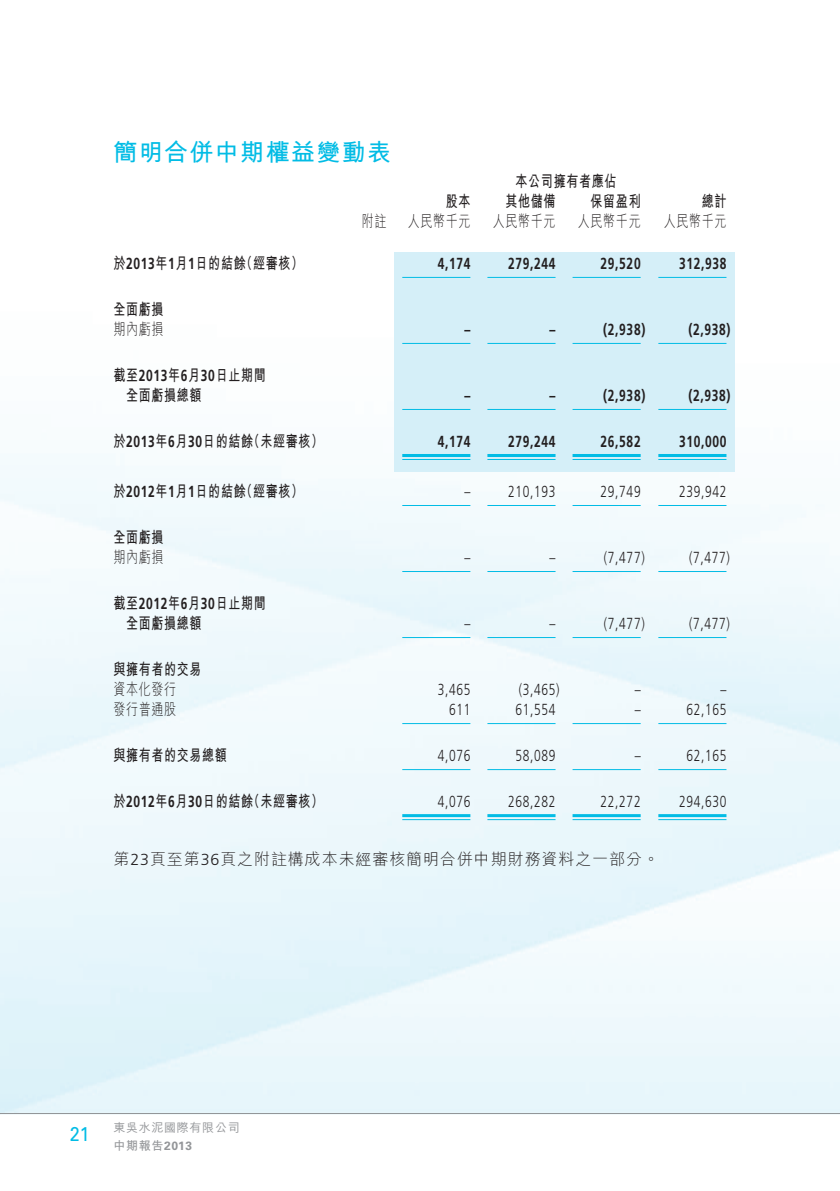
<style>
.page{position:relative;width:840px;height:1191px;background:#fff}
.page>*{position:absolute;margin:0;border:0;box-sizing:border-box;transform-origin:0 0}
.t1{font:700 24px "M Hei HK";letter-spacing:.055em;color:#02bce5}
.t2{font:20px "Univers LT Std";color:#02bce5;scale:.9 1}
.t3{font:700 16px "M Hei HK";letter-spacing:.055em;color:#231f20;scale:.75 1}
.t4{font:300 16px "Frutiger LT Std";letter-spacing:.055em;color:#231f20;scale:.75 1}
.t5{font:700 16px "Frutiger LT Std";letter-spacing:.055em;color:#231f20;scale:.75 1}
.t6{font:300 16px "M Hei HK";letter-spacing:.055em;color:#231f20;scale:.75 1}
.t7{font:300 16px "M Hei HK";letter-spacing:.055em;color:#231f20}
.t8{font:500 12px "M Hei HK";letter-spacing:.055em;color:#939598}
.t9{font:700 12px "M Hei HK";color:#939598}
.s1{font-family:"Frutiger LT Std"}
.s2{font-family:"Univers LT Std"}
</style>
<div class="page">
<img style="left:0;top:252px;width:840px;height:861px">
<hr style="left:0;top:1113px;width:839px;height:1px;background:#939598">
<div style="left:394px;top:252px;width:340px;height:219px;background:#d5eff8"></div>
<hr style="left:402px;top:277px;width:68px;height:1px;background:#02bce5">
<hr style="left:487px;top:277px;width:68px;height:1px;background:#02bce5">
<hr style="left:572px;top:277px;width:68px;height:1px;background:#02bce5">
<hr style="left:658px;top:277px;width:68px;height:1px;background:#02bce5">
<hr style="left:402px;top:343px;width:68px;height:1px;background:#02bce5">
<hr style="left:487px;top:343px;width:68px;height:1px;background:#02bce5">
<hr style="left:572px;top:343px;width:68px;height:1px;background:#02bce5">
<hr style="left:658px;top:343px;width:68px;height:1px;background:#02bce5">
<hr style="left:402px;top:409px;width:68px;height:1px;background:#02bce5">
<hr style="left:487px;top:409px;width:68px;height:1px;background:#02bce5">
<hr style="left:572px;top:409px;width:68px;height:1px;background:#02bce5">
<hr style="left:658px;top:409px;width:68px;height:1px;background:#02bce5">
<hr style="left:402px;top:454px;width:68px;height:3px;background:#02bce5">
<hr style="left:402px;top:459px;width:68px;height:1px;background:#02bce5">
<hr style="left:487px;top:454px;width:68px;height:3px;background:#02bce5">
<hr style="left:487px;top:459px;width:68px;height:1px;background:#02bce5">
<hr style="left:572px;top:454px;width:68px;height:3px;background:#02bce5">
<hr style="left:572px;top:459px;width:68px;height:1px;background:#02bce5">
<hr style="left:658px;top:454px;width:68px;height:3px;background:#02bce5">
<hr style="left:658px;top:459px;width:68px;height:1px;background:#02bce5">
<hr style="left:402px;top:505px;width:68px;height:1px;background:#02bce5">
<hr style="left:487px;top:505px;width:68px;height:1px;background:#02bce5">
<hr style="left:572px;top:505px;width:68px;height:1px;background:#02bce5">
<hr style="left:658px;top:505px;width:68px;height:1px;background:#02bce5">
<hr style="left:402px;top:571px;width:68px;height:1px;background:#02bce5">
<hr style="left:487px;top:571px;width:68px;height:1px;background:#02bce5">
<hr style="left:572px;top:571px;width:68px;height:1px;background:#02bce5">
<hr style="left:658px;top:571px;width:68px;height:1px;background:#02bce5">
<hr style="left:402px;top:637px;width:68px;height:1px;background:#02bce5">
<hr style="left:487px;top:637px;width:68px;height:1px;background:#02bce5">
<hr style="left:572px;top:637px;width:68px;height:1px;background:#02bce5">
<hr style="left:658px;top:637px;width:68px;height:1px;background:#02bce5">
<hr style="left:402px;top:723px;width:68px;height:1px;background:#02bce5">
<hr style="left:487px;top:723px;width:68px;height:1px;background:#02bce5">
<hr style="left:572px;top:723px;width:68px;height:1px;background:#02bce5">
<hr style="left:658px;top:723px;width:68px;height:1px;background:#02bce5">
<hr style="left:402px;top:769px;width:68px;height:1px;background:#02bce5">
<hr style="left:487px;top:769px;width:68px;height:1px;background:#02bce5">
<hr style="left:572px;top:769px;width:68px;height:1px;background:#02bce5">
<hr style="left:658px;top:769px;width:68px;height:1px;background:#02bce5">
<hr style="left:402px;top:814px;width:68px;height:3px;background:#02bce5">
<hr style="left:402px;top:819px;width:68px;height:1px;background:#02bce5">
<hr style="left:487px;top:814px;width:68px;height:3px;background:#02bce5">
<hr style="left:487px;top:819px;width:68px;height:1px;background:#02bce5">
<hr style="left:572px;top:814px;width:68px;height:3px;background:#02bce5">
<hr style="left:572px;top:819px;width:68px;height:1px;background:#02bce5">
<hr style="left:658px;top:814px;width:68px;height:3px;background:#02bce5">
<hr style="left:658px;top:819px;width:68px;height:1px;background:#02bce5">
<h1 class="t1" style="left:113px;top:135px;width:279px">簡明合併中期權益變動表</h1>
<p class="t3" style="left:515px;top:169px;width:136px">本公司擁有者應佔</p>
<p class="t3" style="left:445px;top:189px;width:34px">股本</p>
<p class="t3" style="left:505px;top:189px;width:68px">其他儲備</p>
<p class="t3" style="left:590px;top:189px;width:68px">保留盈利</p>
<p class="t3" style="left:701px;top:189px;width:34px">總計</p>
<p class="t6" style="left:362px;top:210px;width:34px">附註</p>
<p class="t6" style="left:407px;top:210px;width:85px">人民幣千元</p>
<p class="t6" style="left:492px;top:210px;width:85px">人民幣千元</p>
<p class="t6" style="left:577px;top:210px;width:85px">人民幣千元</p>
<p class="t6" style="left:663px;top:210px;width:85px">人民幣千元</p>
<p class="t3" style="left:240px;top:251px;width:85px">（經審核(</p>
<p class="t3" style="left:113px;top:251px;width:178px">於<span class="s1">2013</span>年 月<span class="s1">1 1</span>日的結餘</p>
<p class="t3" style="left:113px;top:297px;width:68px">全面虧損</p>
<p class="t5" style="left:437px;top:254px;width:45px">4,174</p>
<p class="t5" style="left:508px;top:254px;width:65px">279,244</p>
<p class="t5" style="left:600px;top:254px;width:55px">29,520</p>
<p class="t5" style="left:678px;top:254px;width:65px">312,938</p>
<p class="t6" style="left:113px;top:318px;width:68px">期內虧損</p>
<p class="t3" style="left:113px;top:363px;width:204px">截至<span class="s1">2013</span>年 月<span class="s1">6 30</span>日止期間</p>
<p class="t5" style="left:464px;top:320px;width:9px">–</p>
<p class="t5" style="left:549px;top:320px;width:9px">–</p>
<p class="t5" style="left:603px;top:320px;width:58px">)2,938(</p>
<p class="t5" style="left:688px;top:320px;width:58px">)2,938(</p>
<p class="t3" style="left:126px;top:383px;width:102px">全面虧損總額</p>
<p class="t5" style="left:464px;top:386px;width:9px">–</p>
<p class="t5" style="left:549px;top:386px;width:9px">–</p>
<p class="t5" style="left:603px;top:386px;width:58px">)2,938(</p>
<p class="t5" style="left:688px;top:386px;width:58px">)2,938(</p>
<p class="t3" style="left:247px;top:429px;width:102px">（未經審核(</p>
<p class="t3" style="left:113px;top:429px;width:187px">於<span class="s1">2013</span>年 月<span class="s1">6 30</span>日的結餘</p>
<p class="t5" style="left:437px;top:432px;width:45px">4,174</p>
<p class="t5" style="left:508px;top:432px;width:65px">279,244</p>
<p class="t5" style="left:600px;top:432px;width:55px">26,582</p>
<p class="t5" style="left:678px;top:432px;width:65px">310,000</p>
<p class="t3" style="left:240px;top:479px;width:85px">（經審核(</p>
<p class="t3" style="left:113px;top:479px;width:178px">於<span class="s1">2012</span>年 月<span class="s1">1 1</span>日的結餘</p>
<p class="t3" style="left:113px;top:525px;width:68px">全面虧損</p>
<p class="t4" style="left:464px;top:482px;width:9px">–</p>
<p class="t4" style="left:508px;top:482px;width:65px">210,193</p>
<p class="t4" style="left:600px;top:482px;width:55px">29,749</p>
<p class="t4" style="left:678px;top:482px;width:65px">239,942</p>
<p class="t6" style="left:113px;top:546px;width:68px">期內虧損</p>
<p class="t3" style="left:113px;top:591px;width:204px">截至<span class="s1">2012</span>年 月<span class="s1">6 30</span>日止期間</p>
<p class="t4" style="left:464px;top:548px;width:9px">–</p>
<p class="t4" style="left:549px;top:548px;width:9px">–</p>
<p class="t4" style="left:603px;top:548px;width:56px">)7,477(</p>
<p class="t4" style="left:688px;top:548px;width:56px">)7,477(</p>
<p class="t3" style="left:126px;top:611px;width:102px">全面虧損總額</p>
<p class="t3" style="left:113px;top:657px;width:119px">與擁有者的交易</p>
<p class="t4" style="left:464px;top:614px;width:9px">–</p>
<p class="t4" style="left:549px;top:614px;width:9px">–</p>
<p class="t4" style="left:603px;top:614px;width:56px">)7,477(</p>
<p class="t4" style="left:688px;top:614px;width:56px">)7,477(</p>
<p class="t6" style="left:113px;top:678px;width:85px">資本化發行</p>
<p class="t4" style="left:437px;top:680px;width:45px">3,465</p>
<p class="t4" style="left:518px;top:680px;width:56px">)3,465(</p>
<p class="t4" style="left:634px;top:680px;width:9px">–</p>
<p class="t4" style="left:720px;top:680px;width:9px">–</p>
<p class="t6" style="left:113px;top:698px;width:85px">發行普通股</p>
<p class="t4" style="left:449px;top:700px;width:30px">611</p>
<p class="t4" style="left:515px;top:700px;width:55px">61,554</p>
<p class="t4" style="left:634px;top:700px;width:9px">–</p>
<p class="t4" style="left:686px;top:700px;width:55px">62,165</p>
<p class="t3" style="left:113px;top:743px;width:153px">與擁有者的交易總額</p>
<p class="t4" style="left:437px;top:746px;width:45px">4,076</p>
<p class="t4" style="left:515px;top:746px;width:55px">58,089</p>
<p class="t4" style="left:634px;top:746px;width:9px">–</p>
<p class="t4" style="left:686px;top:746px;width:55px">62,165</p>
<p class="t3" style="left:247px;top:789px;width:102px">（未經審核(</p>
<p class="t3" style="left:113px;top:789px;width:187px">於<span class="s1">2012</span>年 月<span class="s1">6 30</span>日的結餘</p>
<p class="t4" style="left:437px;top:792px;width:45px">4,076</p>
<p class="t4" style="left:508px;top:792px;width:65px">268,282</p>
<p class="t4" style="left:600px;top:792px;width:55px">22,272</p>
<p class="t4" style="left:678px;top:792px;width:65px">294,630</p>
<p class="t7" style="left:113px;top:848px;width:546px">第<span class="s1">23</span>頁至第<span class="s1">36</span>頁之附註構成本未經審核簡明合併中期財務資料之一部分。</p>
<p class="t2" style="left:70px;top:1122px;width:10px">21</p>
<p class="t8" style="left:113px;top:1119px;width:128px">東吳水泥國際有限公司</p>
<p class="t9" style="left:113px;top:1137px;width:80px">中期報告<span class="s2">2013</span></p>
</div>
